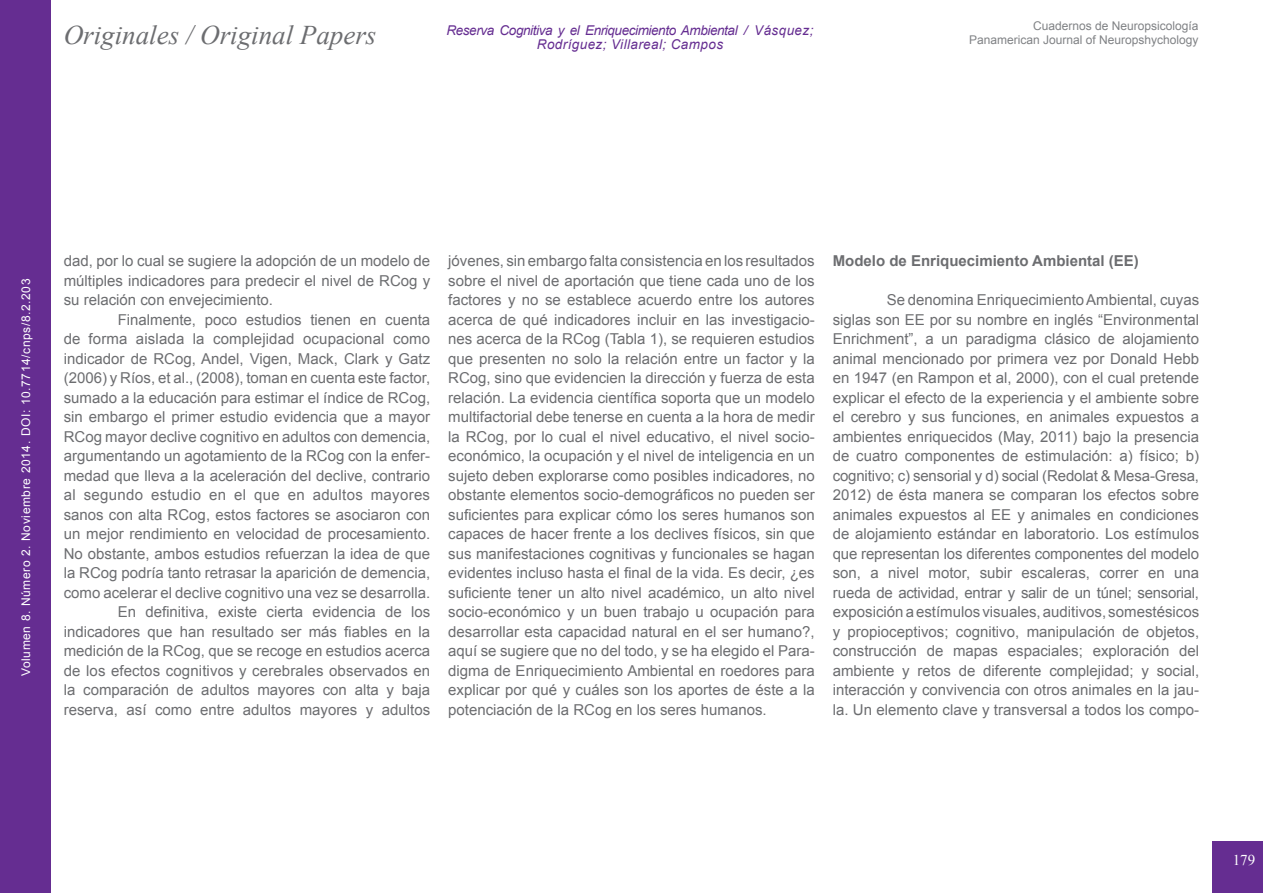
<style>
.page{position:relative;width:1263px;height:893px;background:#fff}
.page>*{position:absolute;margin:0;border:0;box-sizing:border-box;transform-origin:0 0}
.t1{font:italic 27px "Times New Roman";color:#6c6d70}
.t2{font:15px/19.5px "Arial";color:#6c6d70;text-align:justify}
.t3{font:700 15px "Arial";color:#6c6d70}
.t4{font:15px "Times New Roman";color:#fff}
.t5{font:italic 13.5px/13.5px "Arial";letter-spacing:-.03em;color:#652d91;text-align:center}
.t6{font:12px "Arial";color:#808285}
.t7{font:12px "Arial";letter-spacing:.05em;color:#fff}
</style>
<div class="page">
<div style="left:0;top:0;width:51px;height:893px;background:#652d91"></div>
<div style="left:1212px;top:841px;width:51px;height:52px;background:#652d91"></div>
<p class="t6" style="left:1033px;top:18px;width:167px">Cuadernos de Neuropsicología</p>
<p class="t5" style="left:446px;top:24px;width:368px">Reserva Cognitiva y el Enriquecimiento Ambiental / Vásquez;<br>Rodríguez; Villareal; Campos</p>
<h1 class="t1" style="left:64px;top:17px;width:314px">Originales / Original Papers</h1>
<p class="t6" style="left:969px;top:32px;width:231px">Panamerican Journal of Neuropshychology</p>
<p class="t7" style="left:18px;top:676px;width:399px;rotate:-90deg">Volumen 8. Número 2. Noviembre 2014. DOI: 10.7714/cnps/8.2.203</p>
<p class="t2" style="left:64px;top:251px;width:368px">dad, por lo cual se sugiere la adopción de un modelo de múltiples indicadores para predecir el nivel de RCog y su relación con envejecimiento.</p>
<p class="t2" style="left:64px;top:310px;width:368px;text-align:right">Finalmente, poco estudios tienen en cuenta<br>de forma aislada la complejidad ocupacional como indicador de RCog, Andel, Vigen, Mack, Clark y Gatz (2006) y Ríos, et al., (2008), toman en cuenta este factor, sumado a la educación para estimar el índice de RCog, sin embargo el primer estudio evidencia que a mayor RCog mayor declive cognitivo en adultos con demencia, argumentando un agotamiento de la RCog con la enfer&shy;medad que lleva a la aceleración del declive, contrario al segundo estudio en el que en adultos mayores sanos con alta RCog, estos factores se asociaron con un mejor rendimiento en velocidad de procesamiento.<br>No obstante, ambos estudios refuerzan la idea de que la RCog podría tanto retrasar la aparición de demencia, como acelerar el declive cognitivo una vez se desarrolla.<br>En definitiva, existe cierta evidencia de los indicadores que han resultado ser más fiables en la medición de la RCog, que se recoge en estudios acerca de los efectos cognitivos y cerebrales observados en la comparación de adultos mayores con alta y baja reserva, así como entre adultos mayores y adultos</p>
<p class="t2" style="left:448px;top:251px;width:368px">jóvenes, sin embargo falta consistencia en los resultados sobre el nivel de aportación que tiene cada uno de los factores y no se establece acuerdo entre los autores acerca de qué indicadores incluir en las investigacio&shy;nes acerca de la RCog (Tabla 1), se requieren estudios que presenten no solo la relación entre un factor y la RCog, sino que evidencien la dirección y fuerza de esta relación. La evidencia científica soporta que un modelo multifactorial debe tenerse en cuenta a la hora de medir la RCog, por lo cual el nivel educativo, el nivel socio&shy;económico, la ocupación y el nivel de inteligencia en un sujeto deben explorarse como posibles indicadores, no obstante elementos socio-demográficos no pueden ser suficientes para explicar cómo los seres humanos son capaces de hacer frente a los declives físicos, sin que sus manifestaciones cognitivas y funcionales se hagan evidentes incluso hasta el final de la vida. Es decir, ¿es suficiente tener un alto nivel académico, un alto nivel socio-económico y un buen trabajo u ocupación para desarrollar esta capacidad natural en el ser humano?, aquí se sugiere que no del todo, y se ha elegido el Para&shy;digma de Enriquecimiento Ambiental en roedores para explicar por qué y cuáles son los aportes de éste a la potenciación de la RCog en los seres humanos.</p>
<p class="t3" style="left:833px;top:251px;width:308px">Modelo de Enriquecimiento Ambiental (EE)</p>
<p class="t2" style="left:833px;top:290px;width:368px;text-indent:54px">Se denomina Enriquecimiento Ambiental, cuyas siglas son EE por su nombre en inglés “Environmental Enrichment”, a un paradigma clásico de alojamiento animal mencionado por primera vez por Donald Hebb en 1947 (en Rampon et al, 2000), con el cual pretende explicar el efecto de la experiencia y el ambiente sobre el cerebro y sus funciones, en animales expuestos a ambientes enriquecidos (May, 2011) bajo la presencia de cuatro componentes de estimulación: a) físico; b) cognitivo; c) sensorial y d) social (Redolat &amp; Mesa-Gresa, 2012) de ésta manera se comparan los efectos sobre animales expuestos al EE y animales en condiciones de alojamiento estándar en laboratorio. Los estímulos que representan los diferentes componentes del modelo son, a nivel motor, subir escaleras, correr en una rueda de actividad, entrar y salir de un túnel; sensorial, exposición a estímulos visuales, auditivos, somestésicos y propioceptivos; cognitivo, manipulación de objetos, construcción de mapas espaciales; exploración del ambiente y retos de diferente complejidad; y social, interacción y convivencia con otros animales en la jau&shy;la. Un elemento clave y transversal a todos los compo-</p>
<p class="t4" style="left:1233px;top:850px;width:24px">179</p>
</div>
